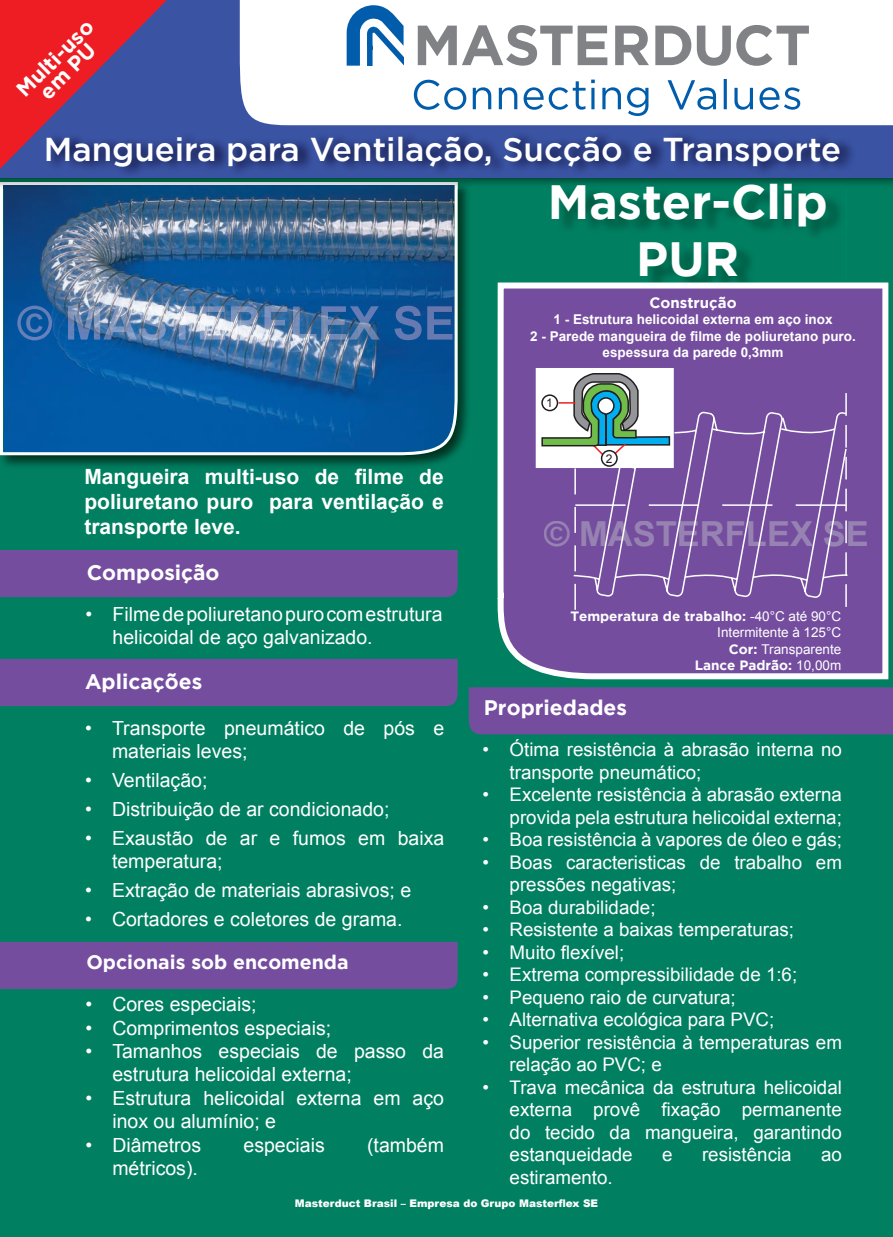
<style>
.page{position:relative;width:893px;height:1237px;background:#008061}
.page>*{position:absolute;margin:0;border:0;box-sizing:border-box;transform-origin:0 0}
.t1{font:700 48px/57.6px "Gotham";color:#fff;text-align:center}
.t2{font:700 34.5px "Arial";color:#9783b2}
.t3{font:500 33px "Gotham";color:#fff}
.t4{font:700 21px/25.2px "Arial";color:#fff;text-align:justify}
.t5{font:700 21px/18px "Gotham";color:#fff;text-align:center}
.t6{font:19.5px/23.4px "Arial";color:#fff}
.t7{font:700 19.5px "Gotham";color:#fff}
.t8{font:18.75px/22.5px "Arial";color:#fff}
.t9{font:700 15px "Gotham";color:#fff}
.t10{font:700 13.5px/16.2px "Arial";color:#fff;text-align:center}
.t11{font:700 13.5px "Gotham";color:#fff}
.t12{font:13.5px/16.2px "Arial";color:#fff;text-align:right}
.t13{font:12px "Arial";color:#231f20}
.t14{font:900 10.5px "Arial";color:#fff}
.s1{font-family:"Arial";font-weight:400}
.s2{font-family:"Gotham";font-weight:700}
</style>
<div class="page">
<img style="left:0;top:189px;width:468px;height:277px">
<svg style="left:0;top:189px;width:458px;height:266px;background:#26649b"></svg>
<img style="left:0;top:177px;width:893px;height:12px">
<img style="left:0;top:182px;width:458px;height:7px">
<div style="left:0;top:0;width:893px;height:177px;background:#3a54a3"></div>
<div style="left:0;top:550px;width:458px;height:47px;background:#754d9f"></div>
<div style="left:87px;top:564px;width:134px;height:22px;background:#754d9f"></div>
<div style="left:0;top:659px;width:458px;height:47px;background:#754d9f"></div>
<svg style="left:0;top:0;width:167px;height:169px"></svg>
<img style="left:556px;top:184px;width:291px;height:98px">
<img style="left:17px;top:306px;width:435px;height:34px">
<svg style="left:497px;top:282px;width:391px;height:397px;background:#8567ab"></svg>
<div style="left:544px;top:521px;width:323px;height:26px;background:#754d9f"></div>
<img style="left:47px;top:131px;width:805px;height:43px">
<div style="left:536px;top:368px;width:138px;height:100px;background:#fff"></div>
<svg style="left:541px;top:285px;width:306px;height:325px"></svg>
<div style="left:541px;top:394px;width:17px;height:17px;border:2px solid #231f20;border-radius:50%"></div>
<div style="left:601px;top:450px;width:17px;height:17px;border:2px solid #231f20;border-radius:50%"></div>
<div style="left:240px;top:0;width:653px;height:125px;background:#fff"></div>
<svg style="left:347px;top:5px;width:57px;height:60px;background:#76a8d1"></svg>
<svg style="left:418px;top:25px;width:391px;height:41px;background:#c3c4c6"></svg>
<svg style="left:414px;top:79px;width:386px;height:37px;background:#cfe0ef"></svg>
<div style="left:0;top:942px;width:458px;height:47px;background:#754d9f"></div>
<div style="left:469px;top:687px;width:424px;height:47px;background:#754d9f"></div>
<p class="t5" style="left:13px;top:86px;width:100px;rotate:-45deg">Multi-uso em PU</p>
<h3 class="t3" style="left:44px;top:131px;width:799px">Mangueira para Ventilação, Sucção e Transporte</h3>
<h1 class="t1" style="left:548px;top:171px;width:281px">Master-Clip<br>PUR</h1>
<p class="t9" style="left:649px;top:294px;width:89px">Construção</p>
<p class="t10" style="left:530px;top:312px;width:327px">1 - Estrutura helicoidal externa em aço inox<br>2 - Parede mangueira de filme de poliuretano puro. espessura da parede 0,3mm</p>
<p class="t4" style="left:84px;top:464px;width:361px">Mangueira multi-uso de filme de poliuretano puro para ventilação e transporte leve.</p>
<p class="t5" style="left:87px;top:563px;width:134px">Composição</p>
<p class="t6" style="left:113px;top:602px;width:331px;text-indent:-27px">• Filme de poliuretano puro com estrutura helicoidal de aço galvanizado.</p>
<p class="t5" style="left:85px;top:672px;width:119px">Aplicações</p>
<p class="t6" style="left:112px;top:716px;width:334px;text-indent:-27px">• Transporte pneumático de pós e materiais leves;</p>
<p class="t6" style="left:85px;top:769px;width:124px">• Ventilação;</p>
<p class="t6" style="left:85px;top:797px;width:306px">• Distribuição de ar condicionado;</p>
<p class="t6" style="left:112px;top:826px;width:334px;text-indent:-27px">• Exaustão de ar e fumos em baixa temperatura;</p>
<p class="t6" style="left:85px;top:878px;width:328px">• Extração de materiais abrasivos; e</p>
<p class="t6" style="left:85px;top:907px;width:319px">• Cortadores e coletores de grama.</p>
<p class="t7" style="left:86px;top:951px;width:264px">Opcionais sob encomenda</p>
<p class="t6" style="left:85px;top:993px;width:173px">• Cores especiais;</p>
<p class="t6" style="left:85px;top:1016px;width:247px">• Comprimentos especiais;</p>
<p class="t6" style="left:112px;top:1040px;width:333px;text-indent:-27px">• Tamanhos especiais de passo da estrutura helicoidal externa;</p>
<p class="t6" style="left:112px;top:1086px;width:333px;text-indent:-27px">• Estrutura helicoidal externa em aço inox ou alumínio; e</p>
<p class="t6" style="left:85px;top:1133px;width:117px">• Diâmetros</p>
<p class="t6" style="left:244px;top:1133px;width:83px">especiais</p>
<p class="t6" style="left:367px;top:1133px;width:78px">(também</p>
<p class="t6" style="left:112px;top:1157px;width:87px">métricos).</p>
<p class="t13" style="left:546px;top:395px;width:8px">1</p>
<p class="t13" style="left:606px;top:451px;width:8px">2</p>
<h2 class="t2" style="left:544px;top:511px;width:326px">© MASTERFLEX SE</h2>
<p class="t11" style="left:570px;top:609px;width:272px">Temperatura de trabalho: <span class="s1">-40°C até 90°C</span></p>
<p class="t12" style="left:717px;top:625px;width:125px">Intermitente à 125°C<br><span class="s2">Cor:</span> Transparente</p>
<p class="t11" style="left:695px;top:657px;width:148px">Lance Padrão: <span class="s1">10,00m</span></p>
<p class="t5" style="left:484px;top:698px;width:145px">Propriedades</p>
<p class="t8" style="left:510px;top:738px;width:334px;text-indent:-27px">• Ótima resistência à abrasão interna no transporte pneumático;</p>
<p class="t8" style="left:483px;top:783px;width:361px;text-align:right">• Excelente resistência à abrasão externa provida pela estrutura helicoidal externa;</p>
<p class="t8" style="left:483px;top:828px;width:361px">• Boa resistência à vapores de óleo e gás;</p>
<p class="t8" style="left:510px;top:851px;width:334px;text-indent:-27px">• Boas caracteristicas de trabalho em pressões negativas;</p>
<p class="t8" style="left:483px;top:896px;width:174px">• Boa durabilidade;</p>
<p class="t8" style="left:483px;top:918px;width:313px">• Resistente a baixas temperaturas;</p>
<p class="t8" style="left:483px;top:941px;width:143px">• Muito flexível;</p>
<p class="t8" style="left:483px;top:963px;width:316px">• Extrema compressibilidade de 1:6;</p>
<p class="t8" style="left:483px;top:986px;width:255px">• Pequeno raio de curvatura;</p>
<p class="t8" style="left:483px;top:1008px;width:293px">• Alternativa ecológica para PVC;</p>
<p class="t8" style="left:510px;top:1031px;width:334px;text-indent:-27px">• Superior resistência à temperaturas em relação ao PVC; e</p>
<p class="t8" style="left:510px;top:1076px;width:334px;text-align:justify;text-indent:-27px">• Trava mecânica da estrutura helicoidal externa provê fixação permanente do tecido da mangueira, garantindo estanqueidade</p>
<p class="t8" style="left:662px;top:1143px;width:12px">e</p>
<p class="t8" style="left:702px;top:1143px;width:91px">resistência</p>
<p class="t8" style="left:821px;top:1143px;width:22px">ao</p>
<p class="t8" style="left:510px;top:1166px;width:105px">estiramento.</p>
<p class="t14" style="left:295px;top:1195px;width:305px">Masterduct Brasil – Empresa do Grupo Masterflex SE</p>
</div>
